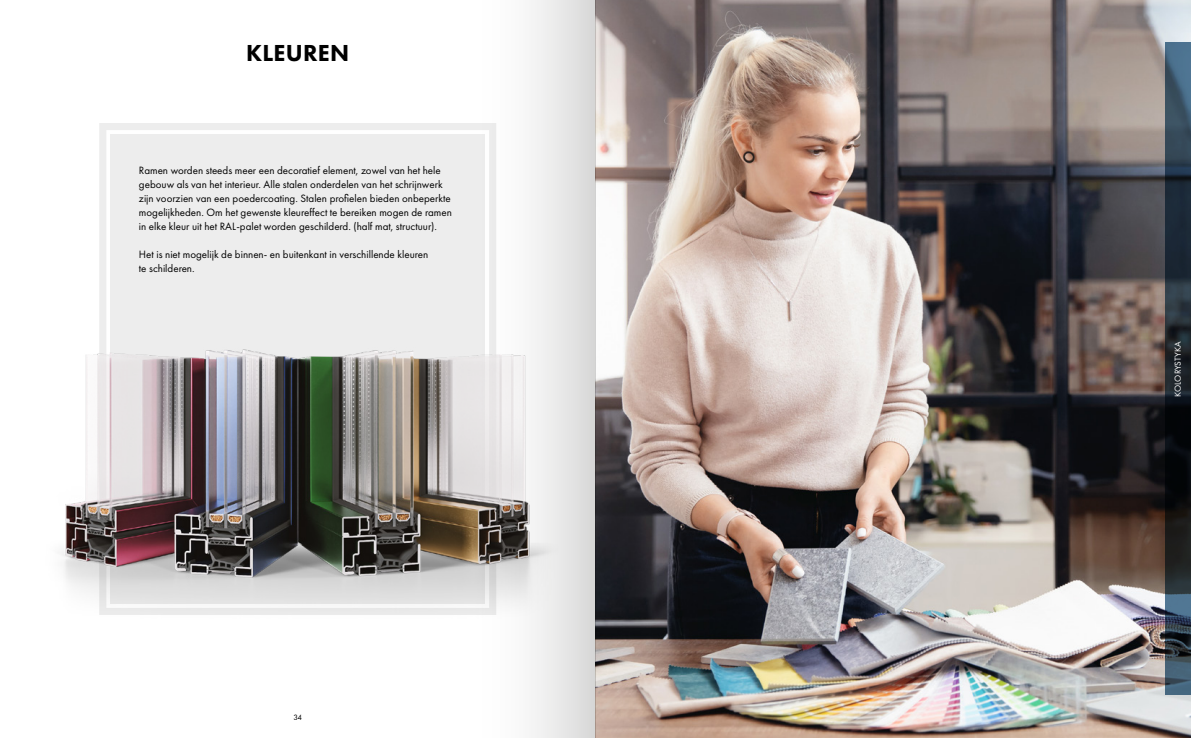
<style>
.page{position:relative;width:1191px;height:738px;background:#fff}
.page>*{position:absolute;margin:0;border:0;box-sizing:border-box;transform-origin:0 0}
.t1{font:800 24px "Futura PT";letter-spacing:.01em;color:#000}
.t2{font:11px/14px "Futura PT";color:#000}
.t3{font:9px "Futura PT";letter-spacing:-.005em;color:#fff}
.t4{font:8px "Futura PT";color:#000}
</style>
<div class="page">
<img style="left:595px;top:0;width:596px;height:737px">
<svg style="left:99px;top:123px;width:369px;height:190px;fill:#ededed"></svg>
<div style="left:111px;top:134px;width:374px;height:469px;background:#ededed"></div>
<img style="left:61px;top:313px;width:407px;height:302px">
<svg style="left:1164px;top:43px;width:27px;height:651px;background:#27333e"></svg>
<svg style="left:468px;top:0;width:127px;height:737px"></svg>
<h1 class="t1" style="left:246px;top:38px;width:105px">KLEUREN</h1>
<p class="t2" style="left:139px;top:163px;width:314px">Ramen worden steeds meer een decoratief element, zowel van het hele gebouw als van het interieur. Alle stalen onderdelen van het schrijnwerk zijn voorzien van een poedercoating. Stalen profielen bieden onbeperkte mogelijkheden. Om het gewenste kleureffect te bereiken mogen de ramen in elke kleur uit het RAL-palet worden geschilderd. (half mat, structuur).</p>
<p class="t2" style="left:139px;top:247px;width:291px">Het is niet mogelijk de binnen- en buitenkant in verschillende kleuren te schilderen.</p>
<p class="t4" style="left:293px;top:711px;width:10px">34</p>
<p class="t3" style="left:1172px;top:396px;width:57px;rotate:-90deg">KOLORYSTYKA</p>
</div>
